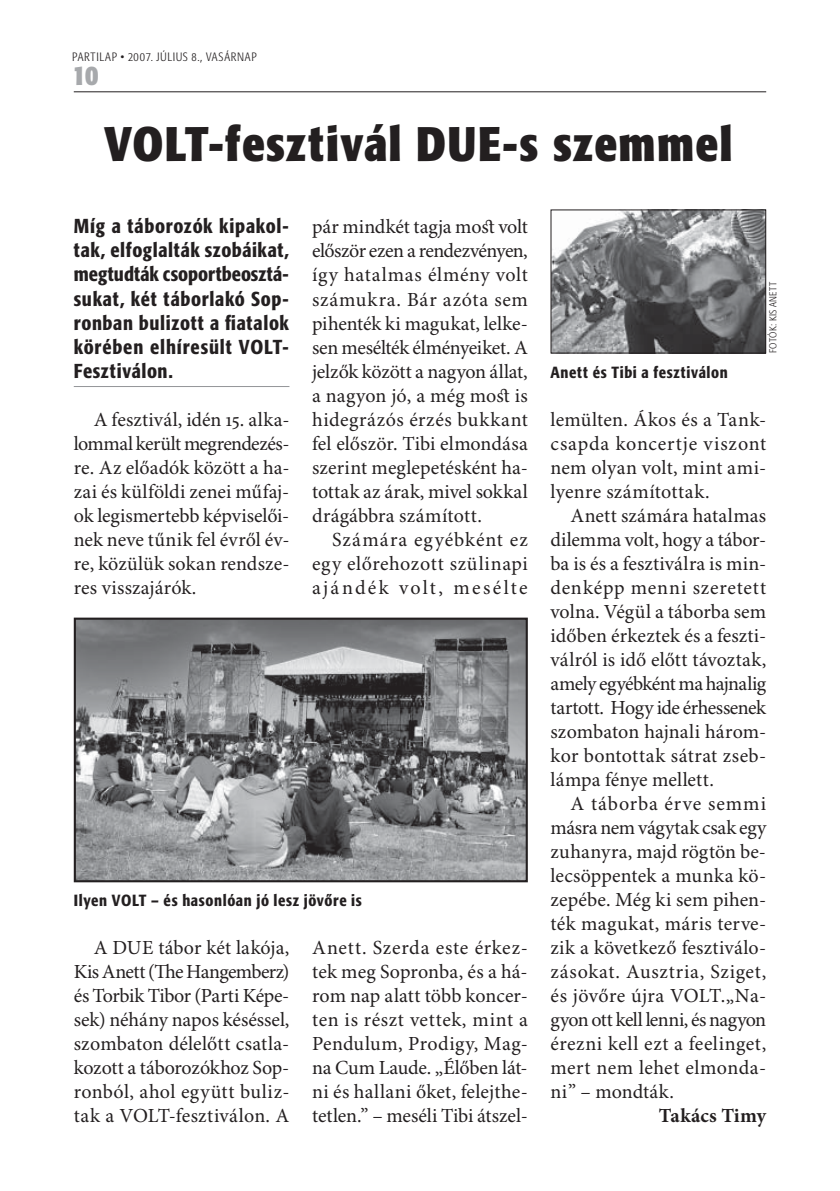
<style>
.page{position:relative;width:840px;height:1191px;background:#fff}
.page>*{position:absolute;margin:0;border:0;box-sizing:border-box;transform-origin:0 0}
.t1{font:700 48px "Formata Cn PFL";color:#231f20}
.t2{font:700 28px "Formata Cn PFL";color:#a7a9ac}
.t3{font:20px/24px "Minion Pro";letter-spacing:.015em;color:#231f20;text-align:justify}
.t4{font:20px/24px "Formata Md Cn PFL";letter-spacing:.015em;color:#231f20;text-align:justify}
.t5{font:700 20px "Minion Pro";letter-spacing:.01em;color:#231f20}
.t6{font:16px "Formata Md Cn PFL";letter-spacing:.015em;color:#231f20}
.t7{font:12px "Formata Lt Cn PFL";letter-spacing:.07em;color:#231f20}
.t8{font:10px "Formata Lt Cn PFL";letter-spacing:.045em;color:#231f20}
</style>
<div class="page">
<hr style="left:74px;top:91px;width:691px;height:1px;background:#231f20">
<hr style="left:74px;top:386px;width:215px;height:1px;background:#939598">
<img style="left:552px;top:211px;width:211px;height:140px">
<div style="left:550px;top:209px;width:215px;height:144px;border:1px solid #231f20"></div>
<img style="left:77px;top:620px;width:447px;height:259px">
<div style="left:74px;top:617px;width:453px;height:265px;border:2px solid #231f20"></div>
<p class="t7" style="left:72px;top:52px;width:186px">PARTILAP • 2007. JÚLIUS 8., VASÁRNAP</p>
<h2 class="t2" style="left:72px;top:64px;width:29px">10</h2>
<h1 class="t1" style="left:104px;top:125px;width:631px">VOLT-fesztivál DUE-s szemmel</h1>
<p class="t4" style="left:74px;top:216px;width:217px">Míg a táborozók kipakol&shy;tak, elfoglalták szobáikat, megtudták csoportbeosztá&shy;sukat, két táborlakó Sop&shy;ronban bulizott a fiatalok körében elhíresült VOLT-Fesztiválon.</p>
<p class="t3" style="left:74px;top:409px;width:217px;text-indent:20px">A fesztivál, idén 15. alka&shy;lommal került megrendezés&shy;re. Az előadók között a ha&shy;zai és külföldi zenei műfaj&shy;ok legismertebb képviselői&shy;nek neve tűnik fel évről év&shy;re, közülük sokan rendsze&shy;res visszajárók.</p>
<p class="t3" style="left:312px;top:217px;width:217px">pár mindkét tagja most volt először ezen a rendezvényen, így hatalmas élmény volt számukra. Bár azóta sem pihenték ki magukat, lelke&shy;sen mesélték élményeiket. A jelzők között a nagyon állat, a nagyon jó, a még most is hidegrázós érzés bukkant fel először. Tibi elmondása szerint meglepetésként ha&shy;tottak az árak, mivel sokkal drágábbra számított.</p>
<p class="t3" style="left:312px;top:529px;width:217px;text-indent:20px">Számára egyébként ez egy előrehozott szülinapi ajándék volt, mesélte</p>
<p class="t6" style="left:74px;top:893px;width:290px">Ilyen VOLT – és hasonlóan jó lesz jövőre is</p>
<p class="t3" style="left:74px;top:937px;width:217px;text-indent:20px">A DUE tábor két lakója, Kis Anett (The Hangemberz) és Torbik Tibor (Parti Képe&shy;sek) néhány napos késéssel, szombaton délelőtt csatla&shy;kozott a táborozókhoz Sop&shy;ronból, ahol együtt buliz&shy;tak a VOLT-fesztiválon. A</p>
<p class="t3" style="left:312px;top:937px;width:217px">Anett. Szerda este érkez&shy;tek meg Sopronba, és a há&shy;rom nap alatt több koncer&shy;ten is részt vettek, mint a Pendulum, Prodigy, Mag&shy;na Cum Laude. „Élőben lát&shy;ni és hallani őket, felejthe&shy;tetlen.” – meséli Tibi átszel-</p>
<p class="t6" style="left:550px;top:365px;width:179px">Anett és Tibi a fesztiválon</p>
<p class="t8" style="left:768px;top:353px;width:72px;rotate:-90deg">FOTÓK: KIS ANETT</p>
<p class="t3" style="left:550px;top:409px;width:217px">lemülten. Ákos és a Tank&shy;csapda koncertje viszont nem olyan volt, mint ami&shy;lyenre számítottak.</p>
<p class="t3" style="left:550px;top:505px;width:217px;text-indent:20px">Anett számára hatalmas dilemma volt, hogy a tábor&shy;ba is és a fesztiválra is min&shy;denképp menni szeretett volna. Végül a táborba sem időben érkeztek és a feszti&shy;válról is idő előtt távoztak, amely egyébként ma hajnalig tartott. Hogy ide érhessenek szombaton hajnali három&shy;kor bontottak sátrat zseb&shy;lámpa fénye mellett.</p>
<p class="t3" style="left:550px;top:793px;width:217px;text-indent:20px">A táborba érve semmi másra nem vágytak csak egy zuhanyra, majd rögtön be&shy;lecsöppentek a munka kö&shy;zepébe. Még ki sem pihen&shy;ték magukat, máris terve&shy;zik a következő fesztiválo&shy;zásokat. Ausztria, Sziget, és jövőre újra VOLT.„Na&shy;gyon ott kell lenni, és nagyon érezni kell ezt a feelinget, mert nem lehet elmonda&shy;ni” – mondták.</p>
<p class="t5" style="left:658px;top:1107px;width:109px">Takács Timy</p>
</div>
